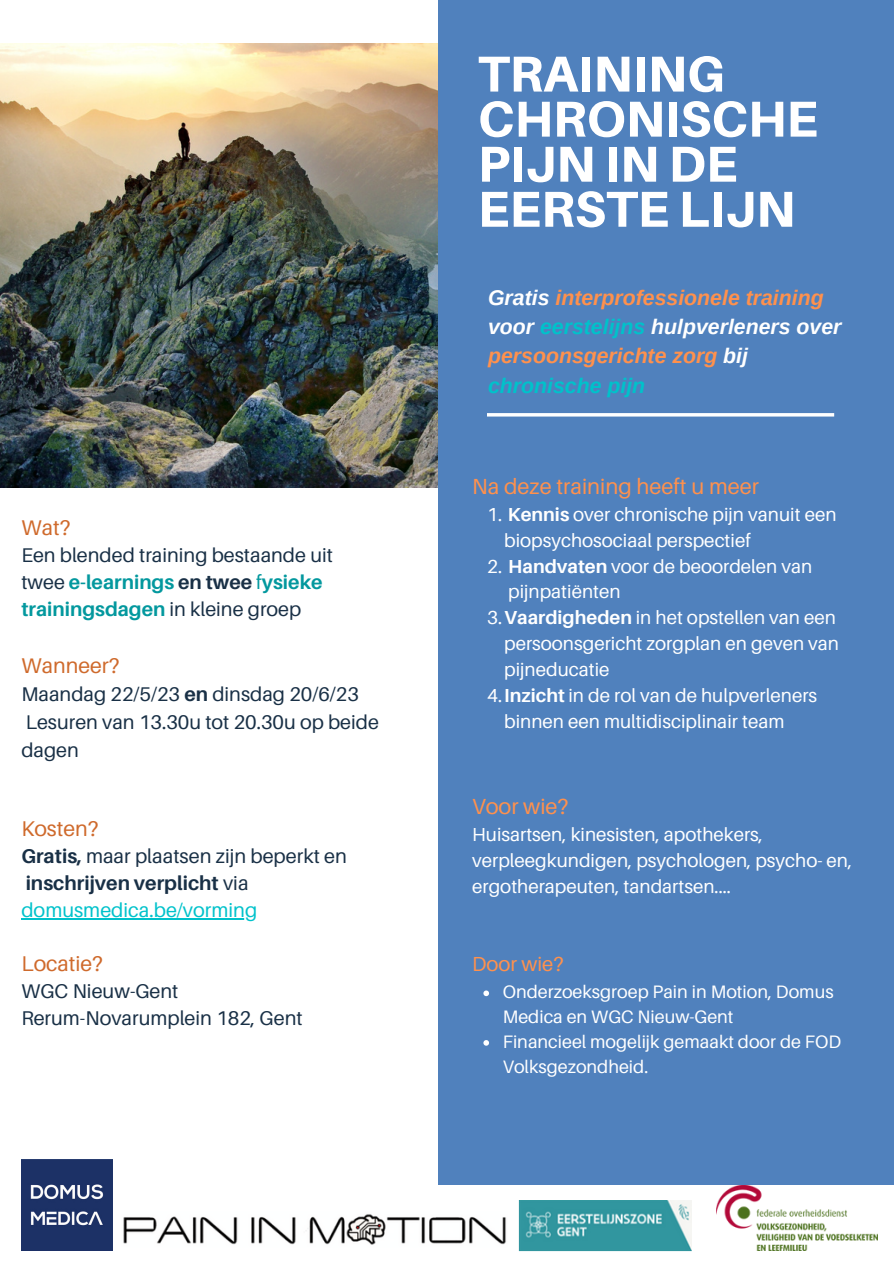
<style>
.page{position:relative;width:894px;height:1264px;background:#fff}
.page>*{position:absolute;margin:0;border:0;box-sizing:border-box;transform-origin:0 0}
.t1{font:800 50.55px/45px "Aileron";color:#fff}
.t2{font:21.9px "Aileron";color:#ff914d}
.t3{font:italic 700 21.3px/29.4px "Arimo";color:#ff914d}
.t4{font:21.3px "Aileron";color:#cf6a2c}
.t5{font:20.25px "Aileron";color:#ff914d}
.t6{font:19.95px/27px "Aileron";color:#193046}
.t7{font:19.8px/27px "Aileron";color:#193046}
.t8{font:18.9px/26px "Aileron";color:#fff}
.t9{font:18px/24.8px "Aileron";color:#fff}
.s1{font-weight:700;color:#03989e}
.s2{font-weight:700}
.s3{color:#03989e}
.s4{color:#00c2cb}
.s5{color:#fff}
</style>
<div class="page">
<img style="left:0;top:44px;width:438px;height:443px">
<div style="left:438px;top:0;width:455px;height:1184px;background:#5081bd"></div>
<svg style="left:487px;top:413px;width:346px;height:3px"></svg>
<img style="left:123px;top:1214px;width:383px;height:31px">
<img style="left:21px;top:1159px;width:92px;height:91px">
<img style="left:716px;top:1185px;width:161px;height:65px">
<img style="left:518px;top:1200px;width:173px;height:51px">
<svg style="left:483px;top:990px;width:6px;height:6px"></svg>
<svg style="left:483px;top:1040px;width:6px;height:5px"></svg>
<hr style="left:21px;top:918px;width:236px;height:1px;background:#00c2cb">
<p class="t4" style="left:21px;top:514px;width:50px">Wat?</p>
<p class="t7" style="left:21px;top:541px;width:313px">Een blended training bestaande uit twee <span class="s1">e-learnings</span> <span class="s2">en twee</span> <span class="s3">f</span><span class="s1">ysieke trainingsdagen</span> in kleine groep</p>
<p class="t4" style="left:21px;top:652px;width:100px">Wanneer?</p>
<p class="t7" style="left:21px;top:679px;width:359px;line-height:28.2px">Maandag 22/5/23 <span class="s2">en</span> dinsdag 20/6/23<br>Lesuren van 13.30u tot 20.30u op beide dagen</p>
<p class="t4" style="left:21px;top:815px;width:78px">Kosten?</p>
<p class="t6" style="left:21px;top:842px;width:327px"><span class="s2">Gratis,</span> maar plaatsen zijn beperkt en <span class="s2">inschrijven verplicht</span> via <span class="s4">domusmedica.be/vorming</span></p>
<p class="t4" style="left:21px;top:950px;width:83px">Locatie?</p>
<p class="t6" style="left:21px;top:977px;width:283px">WGC Nieuw-Gent<br>Rerum-Novarumplein 182, Gent</p>
<h1 class="t1" style="left:477px;top:50px;width:341px">TRAINING<br>CHRONISCHE<br>PIJN IN DE<br>EERSTE LIJN</h1>
<p class="t3" style="left:488px;top:282px;width:355px"><span class="s5">Gratis</span> interprofessionele training <span class="s5">voor</span> <span class="s4">eerstelijns</span> <span class="s5">hulpverleners over </span>persoonsgerichte zorg <span class="s5">bij </span><span class="s4">chronische pijn</span></p>
<p class="t2" style="left:472px;top:472px;width:288px">Na deze training heeft u meer</p>
<p class="t8" style="left:504px;top:501px;width:334px;text-indent:-17px">1. <span class="s2">Kennis</span> over chronische pijn vanuit een biopsychosociaal perspectief</p>
<p class="t8" style="left:487px;top:552px;width:326px">2. <span class="s2">Handvaten</span> voor de beoordelen van</p>
<p class="t8" style="left:508px;top:578px;width:114px">pijnpatiënten</p>
<p class="t8" style="left:487px;top:604px;width:350px">3.<span class="s2">Vaardigheden</span> in het opstellen van een</p>
<p class="t8" style="left:504px;top:630px;width:336px">persoonsgericht zorgplan en geven van</p>
<p class="t8" style="left:504px;top:656px;width:107px">pijneducatie</p>
<p class="t8" style="left:487px;top:682px;width:331px">4.<span class="s2">Inzicht</span> in de rol van de hulpverleners</p>
<p class="t8" style="left:504px;top:708px;width:282px">binnen een multidisciplinair team</p>
<p class="t2" style="left:472px;top:792px;width:98px">Voor wie?</p>
<p class="t8" style="left:472px;top:820px;width:381px">Huisartsen, kinesisten, apothekers, verpleegkundigen, psychologen, psycho- en, ergotherapeuten, tandartsen....</p>
<p class="t5" style="left:472px;top:951px;width:93px">Door wie?</p>
<p class="t9" style="left:502px;top:979px;width:340px">Onderzoeksgroep Pain in Motion, Domus<br>Medica en WGC Nieuw-Gent<br>Financieel mogelijk gemaakt door de FOD<br>Volksgezondheid.</p>
</div>
